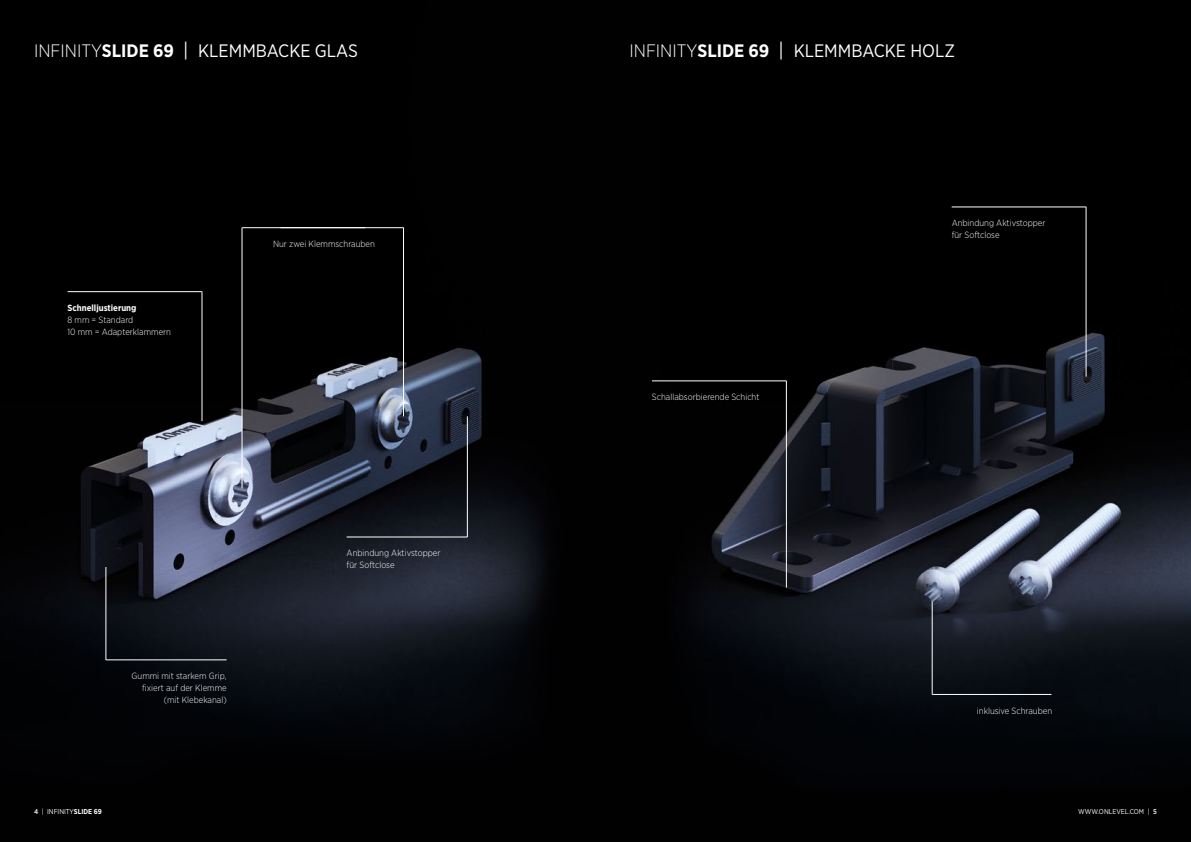
<style>
.page{position:relative;width:1191px;height:842px;background:#fff}
.page>*{position:absolute;margin:0;border:0;box-sizing:border-box;transform-origin:0 0}
.t1{font:18px "Gotham Narrow";color:#fff}
.t2{font:300 9px/12px "Gotham Narrow";color:#fff}
.t3{font:700 9px "Gotham Narrow";color:#fff}
.t4{font:7px "Gotham Narrow";color:#fff}
.s1{font-weight:300}
.s2{font-weight:700}
.s3{font-family:"Garamond Premr Pro";font-weight:500}
.s4{font-weight:500}
</style>
<div class="page">
<img style="left:0;top:0;width:1191px;height:842px">
<hr style="left:652px;top:381px;width:134px;height:1px;background:#fff">
<hr style="left:786px;top:381px;width:1px;height:206px;background:#fff">
<hr style="left:932px;top:694px;width:119px;height:1px;background:#fff">
<hr style="left:932px;top:602px;width:1px;height:92px;background:#fff">
<hr style="left:951px;top:207px;width:135px;height:1px;background:#fff">
<hr style="left:1085px;top:207px;width:1px;height:170px;background:#fff">
<hr style="left:68px;top:291px;width:134px;height:1px;background:#fff">
<hr style="left:202px;top:291px;width:1px;height:130px;background:#fff">
<hr style="left:106px;top:659px;width:121px;height:1px;background:#fff">
<hr style="left:106px;top:567px;width:1px;height:93px;background:#fff">
<hr style="left:280px;top:227px;width:123px;height:1px;background:#fff">
<hr style="left:403px;top:228px;width:1px;height:188px;background:#fff">
<hr style="left:242px;top:227px;width:123px;height:1px;background:#fff">
<hr style="left:242px;top:228px;width:1px;height:260px;background:#fff">
<hr style="left:347px;top:537px;width:120px;height:1px;background:#fff">
<hr style="left:467px;top:416px;width:1px;height:121px;background:#fff">
<h1 class="t1" style="left:34px;top:39px;width:325px"><span class="s1">INFINITY</span><span class="s2">SLIDE 69</span> <span class="s3">|</span> KLEMMBACKE GLAS</h1>
<h1 class="t1" style="left:629px;top:39px;width:327px"><span class="s1">INFINITY</span><span class="s2">SLIDE 69</span> <span class="s3">|</span> KLEMMBACKE HOLZ</h1>
<p class="t3" style="left:68px;top:302px;width:70px">Schnelljustierung</p>
<p class="t2" style="left:68px;top:313px;width:105px">8 mm = Standard<br>10 mm = Adapterklammern</p>
<p class="t2" style="left:273px;top:237px;width:103px">Nur zwei Klemmschrauben</p>
<p class="t2" style="left:132px;top:670px;width:97px;text-align:right">Gummi mit starkem Grip, fixiert auf der Klemme (mit Klebekanal)</p>
<p class="t4" style="left:34px;top:807px;width:69px"><span class="s4">4</span> | INFINITY<span class="s2">SLIDE 69</span></p>
<p class="t2" style="left:347px;top:547px;width:95px">Anbindung Aktivstopper für Softclose</p>
<p class="t2" style="left:652px;top:390px;width:109px">Schallabsorbierende Schicht</p>
<p class="t2" style="left:951px;top:217px;width:95px">Anbindung Aktivstopper für Softclose</p>
<p class="t2" style="left:977px;top:704px;width:77px">inklusive Schrauben</p>
<p class="t4" style="left:1078px;top:807px;width:80px">WWW.ONLEVEL.COM | <span class="s4">5</span></p>
</div>
